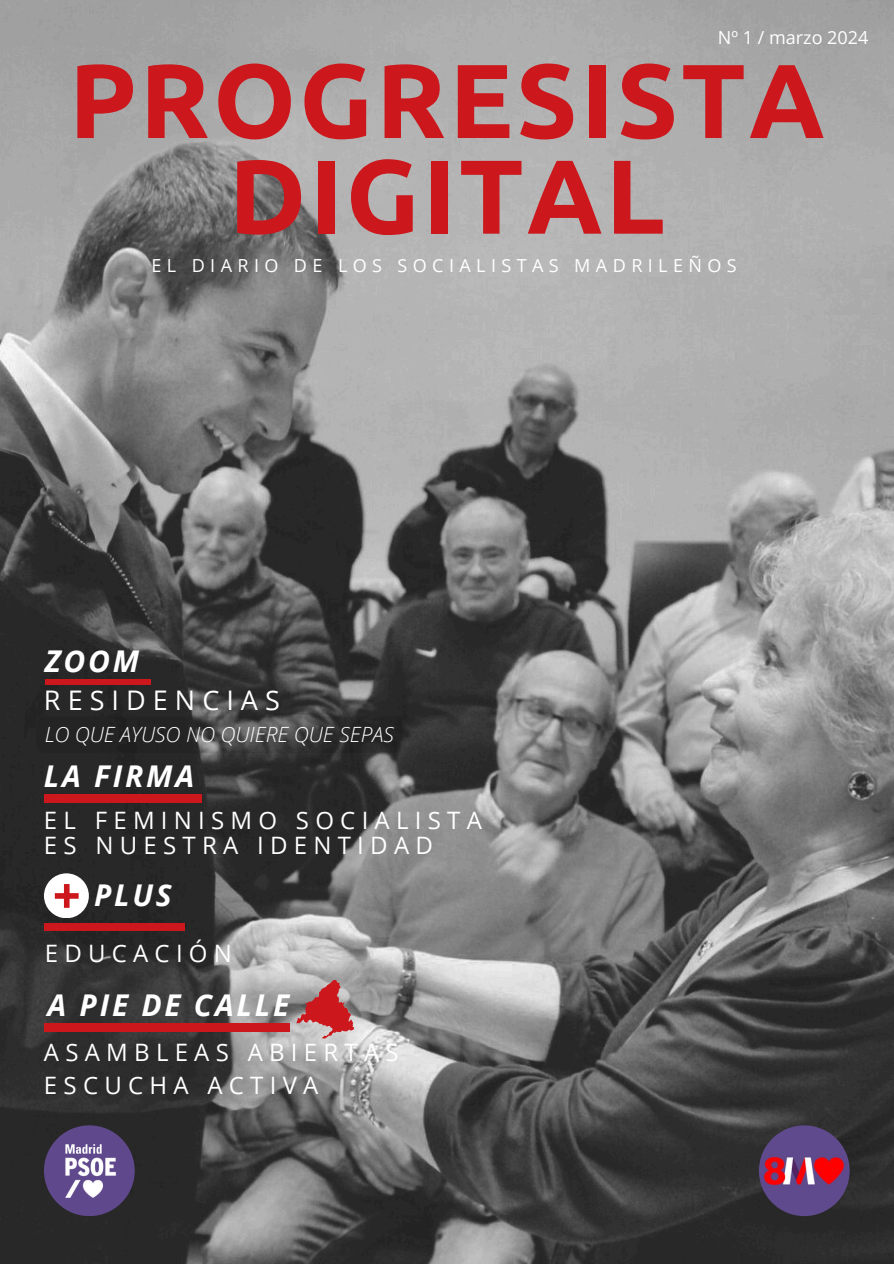
<style>
.page{position:relative;width:894px;height:1264px;background:#fff}
.page>*{position:absolute;margin:0;border:0;box-sizing:border-box;transform-origin:0 0}
.t1{font:700 105px/95.7px "Ubuntu";letter-spacing:.03em;color:#cc171c;text-align:center}
.t2{font:italic 700 30px "Open Sans";letter-spacing:.09em;color:#fff}
.t3{font:27px "Open Sans";letter-spacing:.26em;color:#fff}
.t4{font:24px/32.7px "Open Sans";letter-spacing:.26em;color:#fff}
.t5{font:italic 300 21px "Open Sans";color:#fff}
.t6{font:18px "Open Sans";letter-spacing:.3em;color:#fff}
.t7{font:18px "Open Sans";color:#fff}
</style>
<div class="page">
<img style="left:0;top:0;width:893px;height:1263px">
<img style="left:758px;top:1125px;width:91px;height:91px;border-radius:50%">
<svg style="left:296px;top:979px;width:58px;height:59px;background:#bd6d6f"></svg>
<div style="left:44px;top:1023px;width:245px;height:8px;background:#cc171c"></div>
<div style="left:44px;top:1125px;width:91px;height:91px;background:#5f498c;border-radius:50%"></div>
<img style="left:52px;top:1133px;width:75px;height:74px">
<div style="left:45px;top:679px;width:105px;height:6px;background:#cc171c"></div>
<div style="left:36px;top:716px;width:366px;height:37px;background:#000;border-radius:9px;opacity:.09"></div>
<div style="left:44px;top:922px;width:141px;height:8px;background:#cc171c"></div>
<div style="left:44px;top:873px;width:45px;height:45px;background:#fff;border-radius:50%"></div>
<svg style="left:55px;top:884px;width:24px;height:23px"></svg>
<div style="left:44px;top:794px;width:157px;height:8px;background:#cc171c"></div>
<h4 class="t7" style="left:717px;top:25px;width:152px">Nº 1 / marzo 2024</h4>
<p class="t1" style="left:69px;top:51px;width:757px">PROGRESISTA<br>DIGITAL</p>
<h2 class="t6" style="left:151px;top:253px;width:586px">EL DIARIO DE LOS SOCIALISTAS MADRILEÑOS</h2>
<h2 class="t2" style="left:45px;top:640px;width:96px">ZOOM</h2>
<h5 class="t3" style="left:44px;top:681px;width:237px">RESIDENCIAS</h5>
<h3 class="t5" style="left:45px;top:719px;width:350px">LO QUE AYUSO NO QUIERE QUE SEPAS</h3>
<h2 class="t2" style="left:44px;top:755px;width:152px">LA FIRMA</h2>
<h4 class="t4" style="left:44px;top:807px;width:439px;line-height:24.8px">EL FEMINISMO SOCIALISTA<br>ES NUESTRA IDENTIDAD</h4>
<h2 class="t2" style="left:94px;top:873px;width:79px">PLUS</h2>
<h4 class="t4" style="left:45px;top:936px;width:189px">EDUCACIÓN</h4>
<h1 class="t2" style="left:47px;top:984px;width:243px">A PIE DE CALLE</h1>
<h6 class="t4" style="left:44px;top:1035px;width:356px">ASAMBLEAS ABIERTAS<br>ESCUCHA ACTIVA</h6>
</div>
